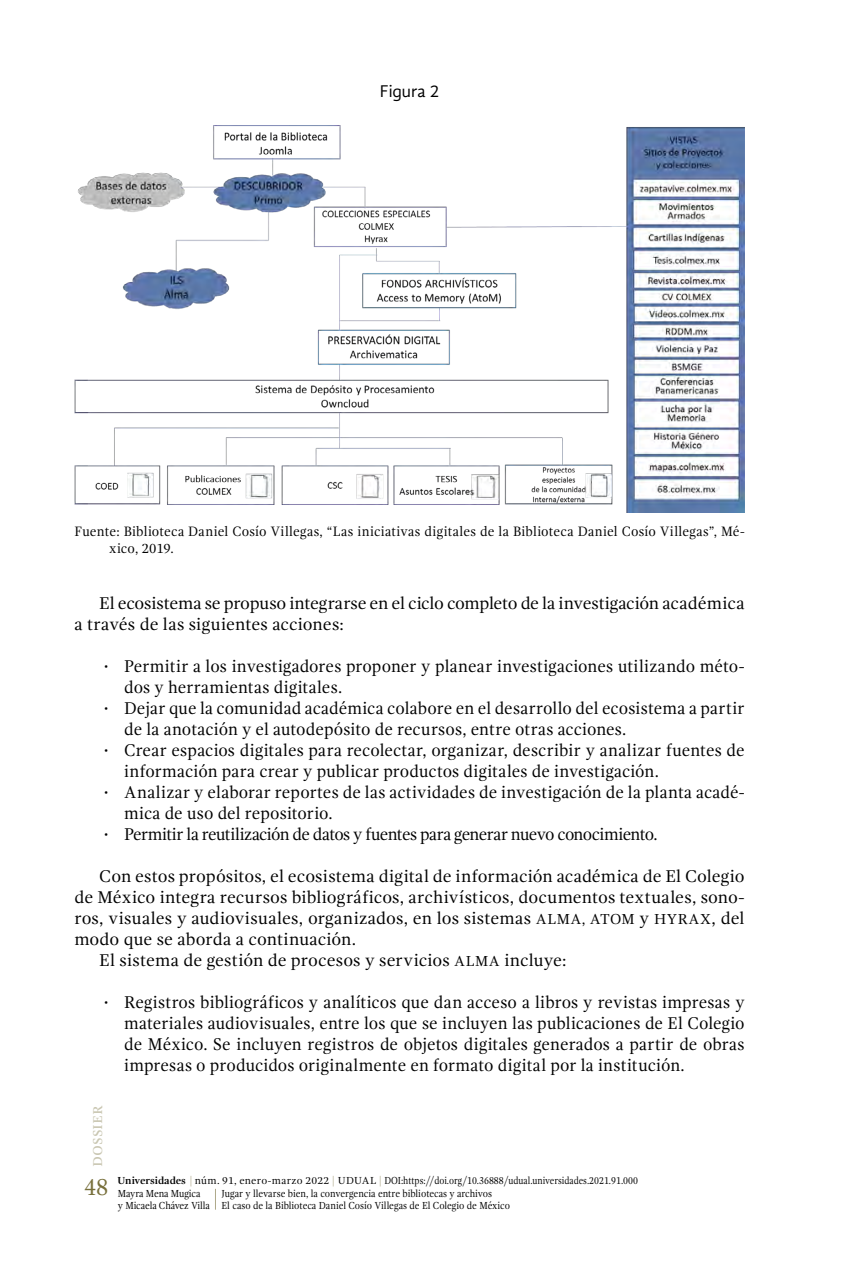
<style>
.page{position:relative;width:844px;height:1265px;background:#fff}
.page>*{position:absolute;margin:0;border:0;box-sizing:border-box;transform-origin:0 0}
.t1{font:24.5px "Gandhi Serif";color:#78703c;scale:.9 1}
.art-lista{font:17.5px/21px "Gandhi Serif";letter-spacing:.005em;color:#000;scale:.96 1}
.art-cuerpo_de_texto{font:17.5px/21px "Gandhi Serif";letter-spacing:.005em;color:#000}
.art-lista-2{font:17.5px "Gandhi Serif";letter-spacing:-.035em;color:#000;scale:.96 1}
.t2{font:17.5px "Gandhi Serif";color:#c9c6b1}
.tabla_centro_tit{font:17.5px "Gandhi Sans";color:#000}
.art-bibliografia{font:14px/17.5px "Gandhi Serif";letter-spacing:.015em;color:#000;scale:.95 1}
.mar-titulo_de_articu{font:10.5px "Gandhi Serif";color:#000;scale:.9 1}
.mar-universidades_iz{font:10.5px "Gandhi Serif";color:#000}
.mar-autores-izq{font:10.5px "Gandhi Serif";letter-spacing:-.01em;color:#000;scale:.9 1}
.s1{font-weight:700}
.s2{font-size:14.88px}
.s3{color:#aea98a}
</style>
<div class="page">
<img style="left:74px;top:126px;width:670px;height:386px">
<svg style="left:215px;top:1189px;width:1px;height:21px"></svg>
<p class="tabla_centro_tit" style="left:380px;top:82px;width:61px">Figura 2</p>
<p class="art-bibliografia" style="left:109px;top:522px;width:670px;text-indent:-35px">Fuente: Biblioteca Daniel Cosío Villegas, “Las iniciativas digitales de la Biblioteca Daniel Cosío Villegas”, Mé&shy;xico, 2019.</p>
<p class="art-cuerpo_de_texto" style="left:74px;top:593px;width:671px;text-indent:25px">El ecosistema se propuso integrarse en el ciclo completo de la investigación académica a través de las siguientes acciones:</p>
<p class="art-lista" style="left:124px;top:656px;width:647px;text-indent:-20px"><span class="s1">·</span> Permitir a los investigadores proponer y planear investigaciones utilizando méto&shy;dos y herramientas digitales.</p>
<p class="art-lista" style="left:124px;top:698px;width:647px;text-indent:-20px"><span class="s1">·</span> Dejar que la comunidad académica colabore en el desarrollo del ecosistema a partir de la anotación y el autodepósito de recursos, entre otras acciones.</p>
<p class="art-lista" style="left:124px;top:740px;width:647px;text-indent:-20px"><span class="s1">·</span> Crear espacios digitales para recolectar, organizar, describir y analizar fuentes de información para crear y publicar productos digitales de investigación.</p>
<p class="art-lista" style="left:124px;top:782px;width:647px;text-indent:-20px"><span class="s1">·</span> Analizar y elaborar reportes de las actividades de investigación de la planta acadé&shy;mica de uso del repositorio.</p>
<p class="art-lista-2" style="left:104px;top:824px;width:578px"><span class="s1">·</span> Permitir la reutilización de datos y fuentes para generar nuevo conocimiento.</p>
<p class="art-cuerpo_de_texto" style="left:74px;top:866px;width:671px;text-align:justify;text-indent:25px">Con estos propósitos, el ecosistema digital de información académica de El Colegio de México integra recursos bibliográficos, archivísticos, documentos textuales, sono&shy;ros, visuales y audiovisuales, organizados, en los sistemas <span class="s2">ALMA, ATOM</span> y <span class="s2">HYRAX</span>, del modo que se aborda a continuación.</p>
<p class="art-cuerpo_de_texto" style="left:99px;top:950px;width:468px">El sistema de gestión de procesos y servicios <span class="s2">ALMA</span> incluye:</p>
<p class="art-lista" style="left:124px;top:992px;width:647px;text-align:justify;text-indent:-20px"><span class="s1">·</span> Registros bibliográficos y analíticos que dan acceso a libros y revistas impresas y materiales audiovisuales, entre los que se incluyen las publicaciones de El Colegio de México. Se incluyen registros de objetos digitales generados a partir de obras impresas o producidos originalmente en formato digital por la institución.</p>
<p class="t2" style="left:86px;top:1167px;width:63px;rotate:-90deg">dossier</p>
<h1 class="t1" style="left:84px;top:1173px;width:28px">48</h1>
<p class="mar-universidades_iz" style="left:118px;top:1175px;width:521px"><span class="s1">Universidades</span> <span class="s3">|</span> núm. 91, enero-marzo 2022 <span class="s3">|</span> UDUAL <span class="s3">|</span> DOI:https://doi.org/10.36888/udual.universidades.2021.91.000</p>
<p class="mar-autores-izq" style="left:118px;top:1187px;width:93px">Mayra Mena Mugica</p>
<p class="mar-autores-izq" style="left:118px;top:1200px;width:104px">y Micaela Chávez Villa</p>
<p class="mar-titulo_de_articu" style="left:221px;top:1187px;width:302px">Jugar y llevarse bien, la convergencia entre bibliotecas y archivos</p>
<p class="mar-titulo_de_articu" style="left:221px;top:1200px;width:322px">El caso de la Biblioteca Daniel Cosío Villegas de El Colegio de México</p>
</div>
